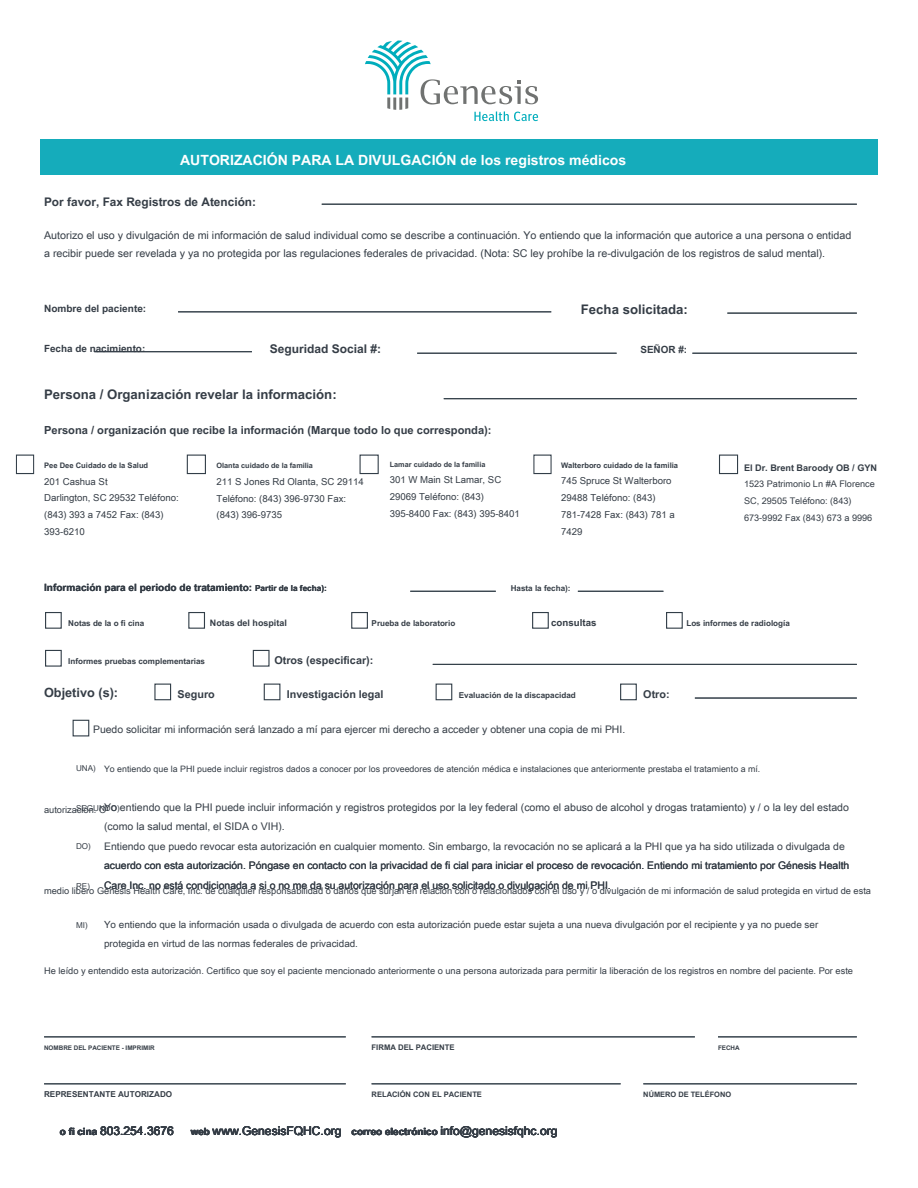
<style>
.page{position:relative;width:918px;height:1188px;background:#fff}
.page>*{position:absolute;margin:0;border:0;box-sizing:border-box;transform-origin:0 0}
.t1{font:700 14.1px "Arial Unicode MS";color:#fff}
.t2{font:700 13.2px "Arial Unicode MS";color:#353d46}
.t3{font:700 12.75px "Arial Unicode MS";color:#353d46}
.t4{font:12.15px "Arial Unicode MS";color:#353d46}
.t5{font:700 12px "Arial Unicode MS";color:#353d46}
.t6{font:700 11.85px "Arial Unicode MS";color:#353d46}
.t7{font:700 11.1px "Arial Unicode MS";color:#353d46}
.t8{font:700 10.8px "Arial Unicode MS";color:#353d46}
.t9{font:10.65px/18px "Arial Unicode MS";color:#353d46}
.t10{font:10.5px/19.5px "Arial Unicode MS";color:#353d46}
.t11{font:10.35px/19.5px "Arial Unicode MS";color:#353d46}
.t12{font:700 10.05px "Arial Unicode MS";color:#353d46}
.t13{font:9.9px/19.5px "Arial Unicode MS";color:#353d46}
.t14{font:700 9.9px "Arial Unicode MS";color:#353d46}
.t15{font:700 9.75px "Arial Unicode MS";color:#353d46}
.t16{font:9.6px/16.6px "Arial Unicode MS";color:#353d46}
.t17{font:9.3px "Arial Unicode MS";color:#353d46}
.t18{font:9.15px/16.8px "Arial Unicode MS";color:#353d46}
.t19{font:700 9.15px "Arial Unicode MS";color:#353d46}
.t20{font:700 9px "Arial Unicode MS";color:#353d46}
.t21{font:8.85px "Arial Unicode MS";color:#353d46}
.t22{font:700 8.1px "Arial Unicode MS";color:#353d46}
.t23{font:8.1px "Arial Unicode MS";color:#353d46}
.t24{font:700 7.65px "Arial Unicode MS";color:#353d46}
.t25{font:700 7.5px "Arial Unicode MS";color:#353d46}
.t26{font:700 7.35px "Arial Unicode MS";color:#353d46}
.t27{font:700 6.3px "Arial Unicode MS";color:#353d46}
.s1{font-size:8.25px}
.s2{font-weight:700;font-size:9.9px}
</style>
<div class="page">
<div style="left:41px;top:140px;width:837px;height:35px;background:#15acbb"></div>
<hr style="left:178px;top:311px;width:373px;height:1px;background:#323e48">
<hr style="left:727px;top:313px;width:130px;height:1px;background:#323e48">
<svg style="left:365px;top:40px;width:173px;height:81px"></svg>
<hr style="left:410px;top:591px;width:86px;height:1px;background:#323e48">
<hr style="left:433px;top:664px;width:424px;height:1px;background:#323e48">
<hr style="left:578px;top:591px;width:85px;height:1px;background:#323e48">
<hr style="left:695px;top:698px;width:162px;height:1px;background:#323e48">
<hr style="left:444px;top:398px;width:413px;height:1px;background:#323e48">
<hr style="left:94px;top:351px;width:158px;height:1px;background:#323e48">
<hr style="left:44px;top:1036px;width:302px;height:1px;background:#323e48">
<hr style="left:372px;top:1036px;width:323px;height:1px;background:#323e48">
<hr style="left:718px;top:1036px;width:139px;height:1px;background:#323e48">
<hr style="left:44px;top:1083px;width:302px;height:1px;background:#323e48">
<hr style="left:372px;top:1083px;width:249px;height:1px;background:#323e48">
<hr style="left:643px;top:1083px;width:214px;height:1px;background:#323e48">
<hr style="left:417px;top:353px;width:200px;height:1px;background:#323e48">
<hr style="left:692px;top:353px;width:165px;height:1px;background:#323e48">
<hr style="left:322px;top:204px;width:535px;height:1px;background:#323e48">
<div style="left:16px;top:455px;width:18px;height:19px;border:1px solid #323e48"></div>
<div style="left:45px;top:612px;width:17px;height:17px;border:1px solid #323e48"></div>
<div style="left:154px;top:684px;width:17px;height:16px;border:1px solid #323e48"></div>
<div style="left:73px;top:720px;width:16px;height:16px;border:1px solid #323e48"></div>
<div style="left:264px;top:684px;width:16px;height:16px;border:1px solid #323e48"></div>
<div style="left:436px;top:684px;width:16px;height:16px;border:1px solid #323e48"></div>
<div style="left:620px;top:684px;width:17px;height:16px;border:1px solid #323e48"></div>
<div style="left:188px;top:612px;width:17px;height:17px;border:1px solid #323e48"></div>
<div style="left:45px;top:650px;width:17px;height:17px;border:1px solid #323e48"></div>
<div style="left:253px;top:650px;width:17px;height:17px;border:1px solid #323e48"></div>
<div style="left:351px;top:612px;width:17px;height:17px;border:1px solid #323e48"></div>
<div style="left:532px;top:612px;width:17px;height:17px;border:1px solid #323e48"></div>
<div style="left:666px;top:612px;width:17px;height:17px;border:1px solid #323e48"></div>
<div style="left:187px;top:455px;width:19px;height:19px;border:1px solid #323e48"></div>
<div style="left:360px;top:455px;width:19px;height:19px;border:1px solid #323e48"></div>
<div style="left:719px;top:455px;width:19px;height:19px;border:1px solid #323e48"></div>
<h1 class="t1" style="left:180px;top:150px;width:448px">AUTORIZACIÓN PARA LA DIVULGACIÓN de los registros médicos</h1>
<p class="t6" style="left:44px;top:193px;width:214px">Por favor, Fax Registros de Atención:</p>
<p class="t9" style="left:44px;top:226px;width:809px">Autorizo el uso y divulgación de mi información de salud individual como se describe a continuación. Yo entiendo que la información que autorice a una persona o entidad a recibir puede ser revelada y ya no protegida por las regulaciones federales de privacidad. (Nota: SC ley prohíbe la re-divulgación de los registros de salud mental).</p>
<p class="t12" style="left:44px;top:301px;width:104px">Nombre del paciente:</p>
<p class="t2" style="left:581px;top:299px;width:109px">Fecha solicitada:</p>
<p class="t14" style="left:44px;top:341px;width:103px">Fecha de nacimiento:</p>
<p class="t5" style="left:270px;top:340px;width:113px">Seguridad Social #:</p>
<p class="t14" style="left:640px;top:342px;width:48px">SEÑOR #:</p>
<p class="t2" style="left:44px;top:384px;width:294px">Persona / Organización revelar la información:</p>
<p class="t7" style="left:44px;top:422px;width:449px">Persona / organización que recibe la información (Marque todo lo que corresponda):</p>
<p class="t24" style="left:44px;top:460px;width:106px">Pee Dee Cuidado de la Salud</p>
<p class="t16" style="left:44px;top:473px;width:136px">201 Cashua St<br>Darlington, SC 29532 Teléfono: (843) 393 a 7452 Fax: (843)<br>393-6210</p>
<p class="t26" style="left:216px;top:460px;width:98px">Olanta cuidado de la familia</p>
<p class="t16" style="left:216px;top:473px;width:149px">211 S Jones Rd Olanta, SC 29114<br>Teléfono: (843) 396-9730 Fax: (843) 396-9735</p>
<p class="t26" style="left:390px;top:459px;width:97px">Lamar cuidado de la familia</p>
<p class="t16" style="left:390px;top:471px;width:132px">301 W Main St Lamar, SC<br>29069 Teléfono: (843)<br>395-8400 Fax: (843) 395-8401</p>
<p class="t24" style="left:561px;top:459px;width:119px">Walterboro cuidado de la familia</p>
<p class="t16" style="left:561px;top:472px;width:115px">745 Spruce St Walterboro<br>29488 Teléfono: (843)<br>781-7428 Fax: (843) 781 a<br>7429</p>
<p class="t12" style="left:44px;top:580px;width:284px">Información para el periodo de tratamiento: <span class="s1">Partir de la fecha):</span></p>
<p class="t22" style="left:511px;top:582px;width:61px">Hasta la fecha):</p>
<p class="t19" style="left:744px;top:461px;width:135px">El Dr. Brent Baroody OB / GYN</p>
<p class="t18" style="left:744px;top:476px;width:132px">1523 Patrimonio Ln #A Florence<br>SC, 29505 Teléfono: (843)<br>673-9992 Fax (843) 673 a 9996</p>
<p class="t22" style="left:68px;top:618px;width:78px">Notas de la o fi cina</p>
<p class="t20" style="left:210px;top:617px;width:78px">Notas del hospital</p>
<p class="t22" style="left:372px;top:618px;width:85px">Prueba de laboratorio</p>
<p class="t15" style="left:551px;top:616px;width:47px">consultas</p>
<p class="t22" style="left:686px;top:618px;width:105px">Los informes de radiología</p>
<p class="t22" style="left:68px;top:656px;width:138px">Informes pruebas complementarias</p>
<p class="t8" style="left:274px;top:653px;width:101px">Otros (especificar):</p>
<p class="t3" style="left:44px;top:683px;width:76px">Objetivo (s):</p>
<p class="t8" style="left:178px;top:686px;width:39px">Seguro</p>
<p class="t8" style="left:287px;top:686px;width:98px">Investigación legal</p>
<p class="t22" style="left:459px;top:689px;width:119px">Evaluación de la discapacidad</p>
<p class="t8" style="left:643px;top:686px;width:28px">Otro:</p>
<p class="t11" style="left:93px;top:719px;width:534px">Puedo solicitar mi información será lanzado a mí para ejercer mi derecho a acceder y obtener una copia de mi PHI.</p>
<p class="t21" style="left:104px;top:762px;width:658px">Yo entiendo que la PHI puede incluir registros dados a conocer por los proveedores de atención médica e instalaciones que anteriormente prestaba el tratamiento a mí.</p>
<p class="t10" style="left:104px;top:797px;width:746px">Yo entiendo que la PHI puede incluir información y registros protegidos por la ley federal (como el abuso de alcohol y drogas tratamiento) y / o la ley del estado (como la salud mental, el SIDA o VIH).</p>
<p class="t11" style="left:104px;top:836px;width:747px">Entiendo que puedo revocar esta autorización en cualquier momento. Sin embargo, la revocación no se aplicará a la PHI que ya ha sido utilizada o divulgada de acuerdo con esta autorización. Póngase en contacto con la privacidad de fi cial para iniciar el proceso de revocación. Entiendo mi tratamiento por Génesis Health<br>Care Inc. no está condicionada a si o no me da su autorización para el uso solicitado o divulgación de mi PHI.</p>
<p class="t13" style="left:104px;top:914px;width:716px">Yo entiendo que la información usada o divulgada de acuerdo con esta autorización puede estar sujeta a una nueva divulgación por el recipiente y ya no puede ser protegida en virtud de las normas federales de privacidad.</p>
<p class="t23" style="left:76px;top:762px;width:21px">UNA)</p>
<p class="t23" style="left:76px;top:803px;width:45px">SEGUNDO)</p>
<p class="t23" style="left:76px;top:840px;width:16px">DO)</p>
<p class="t23" style="left:76px;top:880px;width:15px">RE)</p>
<p class="t23" style="left:76px;top:919px;width:13px">MI)</p>
<p class="t17" style="left:44px;top:803px;width:64px">autorización. O</p>
<p class="t17" style="left:44px;top:884px;width:829px">medio libero Génesis Health Care, Inc. de cualquier responsabilidad o daños que surjan en relación con o relacionados con el uso y / o divulgación de mi información de salud protegida en virtud de esta</p>
<p class="t17" style="left:44px;top:964px;width:811px">He leído y entendido esta autorización. Certifico que soy el paciente mencionado anteriormente o una persona autorizada para permitir la liberación de los registros en nombre del paciente. Por este</p>
<p class="t27" style="left:44px;top:1043px;width:112px">NOMBRE DEL PACIENTE - IMPRIMIR</p>
<p class="t24" style="left:372px;top:1042px;width:85px">FIRMA DEL PACIENTE</p>
<p class="t27" style="left:718px;top:1043px;width:23px">FECHA</p>
<p class="t22" style="left:44px;top:1088px;width:130px">REPRESENTANTE AUTORIZADO</p>
<p class="t25" style="left:372px;top:1089px;width:112px">RELACIÓN CON EL PACIENTE</p>
<p class="t25" style="left:643px;top:1089px;width:89px">NÚMERO DE TELÉFONO</p>
<p class="t14" style="left:60px;top:1124px;width:39px">o fi cina</p>
<p class="t4" style="left:100px;top:1122px;width:75px">803.254.3676</p>
<p class="t14" style="left:191px;top:1124px;width:21px">web</p>
<p class="t4" style="left:213px;top:1122px;width:130px">www.GenesisFQHC.org</p>
<p class="t4" style="left:352px;top:1122px;width:207px"><span class="s2">correo electrónico</span> info@genesisfqhc.org</p>
</div>
